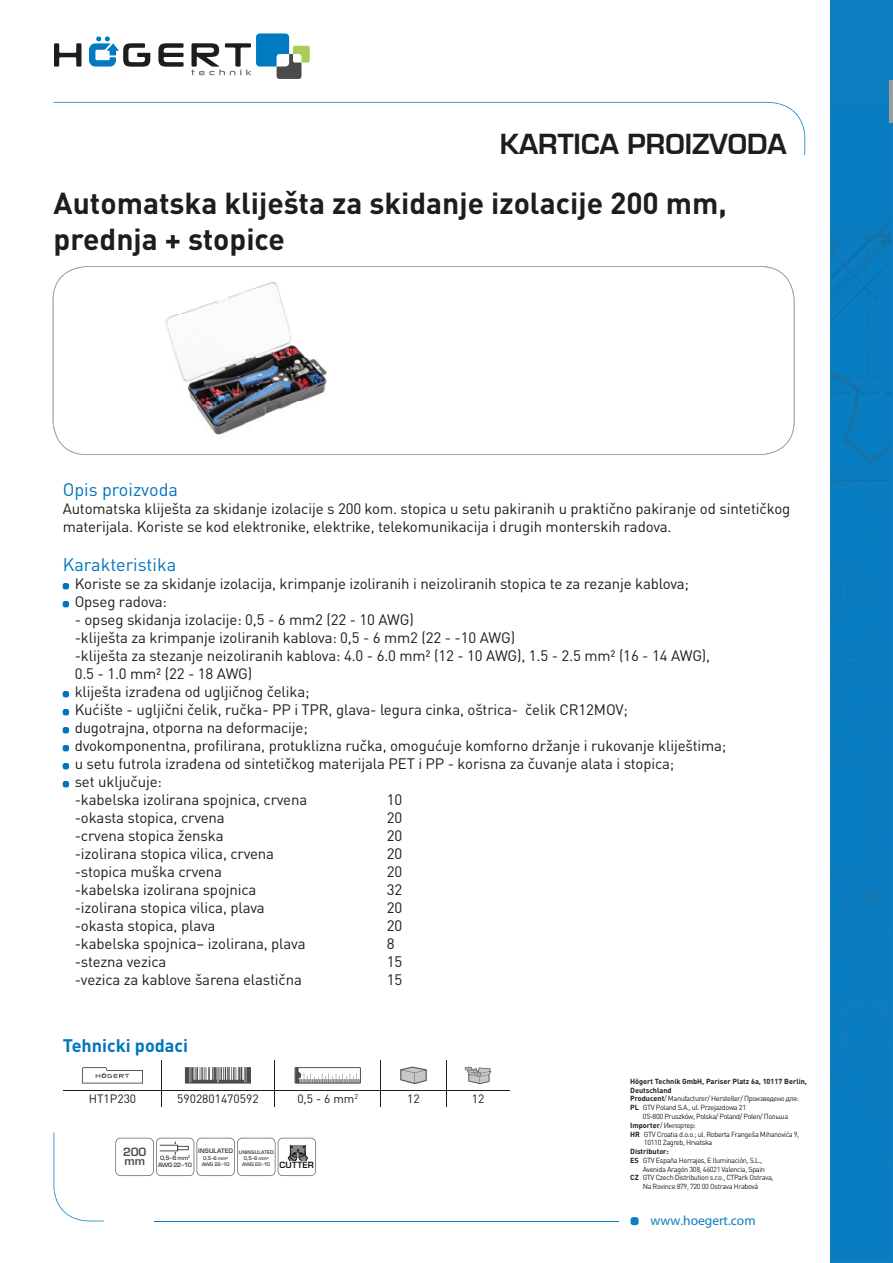
<style>
.page{position:relative;width:893px;height:1263px;background:#fff}
.page>*{position:absolute;margin:0;border:0;box-sizing:border-box;transform-origin:0 0}
.t1{font:700 30px/36px "DIN Pro";color:#1d1d1b}
.t2{font:700 27px "Euromode";color:#1d1d1b}
.t3{font:18px "DIN Pro";color:#0074bc}
.t4{font:700 18px "DIN Pro";color:#0074bc}
.t5{font:15px/18px "DIN Pro";letter-spacing:-.01em;color:#1d1d1b}
.t6{font:13.5px "Myriad Pro";color:#0c7ec1}
.t7{font:12px "DIN Pro";color:#1d1d1b}
.t8{font:700 11.1px/8.7px "Euromode";color:#4b4b4a}
.t9{font:700 8.4px "Euromode";letter-spacing:.025em;color:#1d1d1b}
.t10{font:7.35px "DIN Pro";letter-spacing:-.05em;color:#1d1d1b}
.t11{font:700 7.35px "DIN Pro";color:#1d1d1b}
.t12{font:700 6px "Euromode";color:#4b4b4a}
.t13{font:700 5.85px/7.4px "Euromode";letter-spacing:-.06em;color:#4b4b4a;text-align:center}
.t14{font:700 4.8px/6px "Euromode";letter-spacing:-.03em;color:#4b4b4a;text-align:center}
.t15{font:700 4.8px "Euromode";color:#4b4b4a}
.s1{font-weight:700}
</style>
<div class="page">
<div style="left:631px;top:1217px;width:8px;height:8px;background:#0c7ec1;border-radius:3px"></div>
<svg style="left:54px;top:102px;width:751px;height:53px"></svg>
<svg style="left:54px;top:1132px;width:50px;height:89px"></svg>
<hr style="left:154px;top:1220px;width:465px;height:1px;background:#0c7ec1">
<div style="left:830px;top:0;width:63px;height:1263px;background:#0c7ec1"></div>
<img style="left:831px;top:301px;width:37px;height:28px">
<img style="left:887px;top:222px;width:4px;height:45px">
<img style="left:831px;top:222px;width:56px;height:79px">
<svg style="left:831px;top:341px;width:60px;height:422px"></svg>
<img style="left:848px;top:647px;width:43px;height:18px">
<hr style="left:890px;top:80px;width:3px;height:43px;background:#9a9d9f">
<svg style="left:53px;top:266px;width:741px;height:189px"></svg>
<svg style="left:54px;top:43px;width:27px;height:24px"></svg>
<svg style="left:158px;top:43px;width:26px;height:24px"></svg>
<svg style="left:89px;top:36px;width:61px;height:31px"></svg>
<svg style="left:191px;top:33px;width:119px;height:46px"></svg>
<svg style="left:63px;top:583px;width:6px;height:6px"></svg>
<svg style="left:63px;top:601px;width:6px;height:6px"></svg>
<svg style="left:63px;top:691px;width:6px;height:6px"></svg>
<svg style="left:63px;top:709px;width:6px;height:6px"></svg>
<svg style="left:63px;top:727px;width:6px;height:6px"></svg>
<svg style="left:63px;top:745px;width:6px;height:6px"></svg>
<svg style="left:63px;top:763px;width:6px;height:6px"></svg>
<svg style="left:63px;top:781px;width:6px;height:6px"></svg>
<img style="left:151px;top:271px;width:186px;height:174px">
<svg style="left:115px;top:1138px;width:201px;height:38px"></svg>
<hr style="left:161px;top:1060px;width:1px;height:30px;background:#1d1d1b">
<hr style="left:274px;top:1060px;width:1px;height:30px;background:#1d1d1b">
<hr style="left:381px;top:1060px;width:1px;height:30px;background:#1d1d1b">
<hr style="left:446px;top:1060px;width:1px;height:30px;background:#1d1d1b">
<hr style="left:64px;top:1090px;width:97px;height:1px;background:#1d1d1b">
<hr style="left:161px;top:1090px;width:114px;height:1px;background:#1d1d1b">
<svg style="left:161px;top:1091px;width:1px;height:15px"></svg>
<hr style="left:275px;top:1090px;width:106px;height:1px;background:#1d1d1b">
<svg style="left:274px;top:1091px;width:1px;height:15px"></svg>
<hr style="left:381px;top:1090px;width:65px;height:1px;background:#1d1d1b">
<hr style="left:446px;top:1090px;width:64px;height:1px;background:#1d1d1b">
<svg style="left:446px;top:1091px;width:1px;height:15px"></svg>
<svg style="left:82px;top:1067px;width:61px;height:16px"></svg>
<svg style="left:185px;top:1067px;width:66px;height:16px"></svg>
<svg style="left:295px;top:1067px;width:66px;height:16px"></svg>
<svg style="left:400px;top:1066px;width:27px;height:18px"></svg>
<svg style="left:465px;top:1067px;width:26px;height:17px"></svg>
<h2 class="t2" style="left:500px;top:128px;width:288px">KARTICA PROIZVODA</h2>
<h1 class="t1" style="left:54px;top:184px;width:675px">Automatska kliješta za skidanje izolacije 200 mm, prednja + stopice</h1>
<p class="t3" style="left:63px;top:477px;width:117px">Opis proizvoda</p>
<p class="t5" style="left:63px;top:499px;width:729px">Automatska kliješta za skidanje izolacije s 200 kom. stopica u setu pakiranih u praktično pakiranje od sintetičkog materijala. Koriste se kod elektronike, elektrike, telekomunikacija i drugih monterskih radova.</p>
<p class="t3" style="left:63px;top:553px;width:115px">Karakteristika</p>
<p class="t5" style="left:75px;top:574px;width:616px">Koriste se za skidanje izolacija, krimpanje izoliranih i neizoliranih stopica te za rezanje kablova;<br>Opseg radova:</p>
<p class="t5" style="left:75px;top:610px;width:653px">- opseg skidanja izolacije: 0,5 - 6 mm2 (22 - 10 AWG)<br>-kliješta za krimpanje izoliranih kablova: 0,5 - 6 mm2 (22 - -10 AWG)<br>-kliješta za stezanje neizoliranih kablova: 4.0 - 6.0 mm² (12 - 10 AWG), 1.5 - 2.5 mm² (16 - 14 AWG), 0.5 - 1.0 mm² (22 - 18 AWG)<br>kliješta izrađena od ugljičnog čelika;<br>Kućište - ugljični čelik, ručka- PP i TPR, glava- legura cinka, oštrica- čelik CR12MOV;<br>dugotrajna, otporna na deformacije;<br>dvokomponentna, profilirana, protuklizna ručka, omogućuje komforno držanje i rukovanje kliještima; u setu futrola izrađena od sintetičkog materijala PET i PP - korisna za čuvanje alata i stopica;<br>set uključuje:<br>-kabelska izolirana spojnica, crvena</p>
<p class="t5" style="left:387px;top:790px;width:17px">10</p>
<p class="t5" style="left:75px;top:808px;width:152px">-okasta stopica, crvena</p>
<p class="t5" style="left:387px;top:808px;width:17px">20</p>
<p class="t5" style="left:75px;top:826px;width:150px">-crvena stopica ženska</p>
<p class="t5" style="left:387px;top:826px;width:17px">20</p>
<p class="t5" style="left:75px;top:844px;width:201px">-izolirana stopica vilica, crvena</p>
<p class="t5" style="left:387px;top:844px;width:17px">20</p>
<p class="t5" style="left:75px;top:862px;width:149px">-stopica muška crvena</p>
<p class="t5" style="left:387px;top:862px;width:17px">20</p>
<p class="t5" style="left:75px;top:880px;width:183px">-kabelska izolirana spojnica</p>
<p class="t5" style="left:387px;top:880px;width:17px">32</p>
<p class="t5" style="left:75px;top:898px;width:192px">-izolirana stopica vilica, plava</p>
<p class="t5" style="left:387px;top:898px;width:17px">20</p>
<p class="t5" style="left:75px;top:916px;width:142px">-okasta stopica, plava</p>
<p class="t5" style="left:387px;top:916px;width:17px">20</p>
<p class="t5" style="left:75px;top:934px;width:232px">-kabelska spojnica– izolirana, plava</p>
<p class="t5" style="left:387px;top:934px;width:9px">8</p>
<p class="t5" style="left:75px;top:952px;width:93px">-stezna vezica</p>
<p class="t5" style="left:387px;top:952px;width:17px">15</p>
<p class="t5" style="left:75px;top:970px;width:229px">-vezica za kablove šarena elastična</p>
<p class="t5" style="left:387px;top:970px;width:17px">15</p>
<p class="t4" style="left:63px;top:1033px;width:127px">Tehnicki podaci</p>
<p class="t7" style="left:89px;top:1090px;width:49px">HT1P230</p>
<p class="t7" style="left:177px;top:1090px;width:83px">5902801470592</p>
<p class="t7" style="left:297px;top:1090px;width:62px">0,5 - 6 mm<sup>2</sup></p>
<p class="t7" style="left:407px;top:1090px;width:14px">12</p>
<p class="t7" style="left:472px;top:1090px;width:14px">12</p>
<p class="t8" style="left:123px;top:1147px;width:24px">200 mm</p>
<p class="t13" style="left:158px;top:1154px;width:35px">0,5~6 mm<sup>2<br></sup>AWG 22~10</p>
<p class="t14" style="left:202px;top:1155px;width:29px">0,5~6 mm<sup>2<br></sup>AWG 22~10</p>
<p class="t12" style="left:198px;top:1147px;width:36px">INSULATED</p>
<p class="t15" style="left:239px;top:1149px;width:37px">UNINSULATED</p>
<p class="t14" style="left:242px;top:1155px;width:29px">0,5~6 mm<sup>2<br></sup>AWG 22~10</p>
<p class="t9" style="left:280px;top:1160px;width:36px">CUTTER</p>
<p class="t11" style="left:630px;top:1076px;width:178px">Högert Technik GmbH, Pariser Platz 6a, 10117 Berlin,</p>
<p class="t11" style="left:630px;top:1085px;width:43px">Deutschland</p>
<p class="t10" style="left:630px;top:1094px;width:170px"><span class="s1">Producent</span>/ Manufacturer/ Hersteller/ Произведено для:</p>
<p class="t10" style="left:630px;top:1102px;width:117px"><span class="s1">PL</span> GTV Poland S.A., ul. Przejazdowa 21</p>
<p class="t10" style="left:643px;top:1111px;width:147px">05-800 Pruszków, Polska/ Poland/ Polen/ Польша</p>
<p class="t10" style="left:630px;top:1120px;width:67px"><span class="s1">Importer</span>/ Импортер:</p>
<p class="t10" style="left:630px;top:1129px;width:171px"><span class="s1">HR</span> GTV Croatia d.o.o.; ul. Roberta Frangeša Mihanovića 9,</p>
<p class="t10" style="left:644px;top:1138px;width:70px">10110 Zagreb, Hrvatska</p>
<p class="t11" style="left:630px;top:1146px;width:40px">Distributor:</p>
<p class="t10" style="left:630px;top:1155px;width:134px"><span class="s1">ES</span> GTV España Herrajes, E Iluminación, S.L.,</p>
<p class="t10" style="left:643px;top:1164px;width:124px">Avenida Aragón 308, 46021 Valencia, Spain</p>
<p class="t10" style="left:630px;top:1173px;width:145px"><span class="s1">CZ</span> GTV Czech Distribution s.r.o., CTPark Ostrava,</p>
<p class="t10" style="left:643px;top:1181px;width:117px">Na Rovince 879, 720 00 Ostrava Hrabová</p>
<p class="t6" style="left:651px;top:1212px;width:107px">www.hoegert.com</p>
</div>
